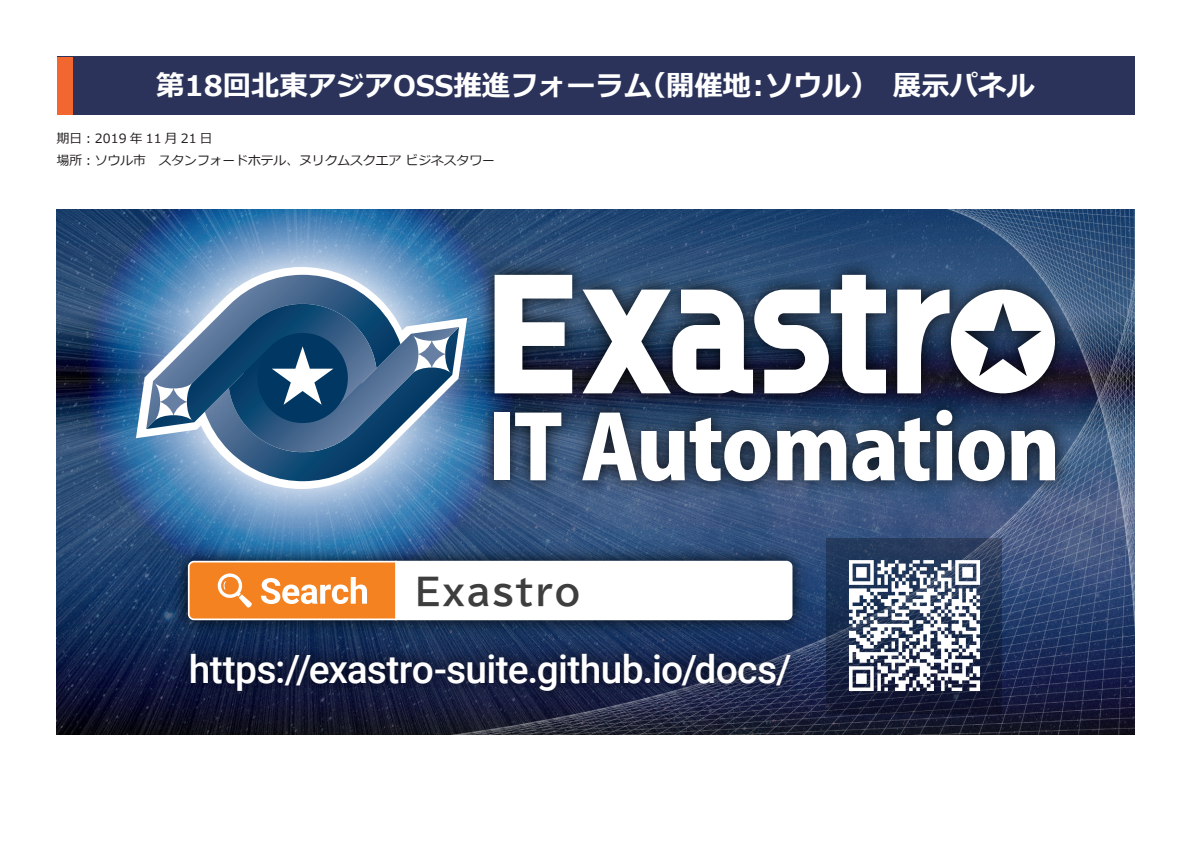
<style>
.page{position:relative;width:1191px;height:842px;background:#fff}
.page>*{position:absolute;margin:0;border:0;box-sizing:border-box;transform-origin:0 0}
.t1{font:500 38.9px "Roboto";letter-spacing:-.02em;color:#fff}
.t2{font:36.3px "BIZ UDP Gothic Bold";letter-spacing:.05em;color:#3e3e3f}
.t3{font:700 28.3px "Meiryo";color:#fff}
.t4{font:12.8px "Meiryo";color:#231f20}
</style>
<div class="page">
<img style="left:57px;top:210px;width:1077px;height:525px">
<img style="left:472px;top:253px;width:605px;height:250px">
<svg style="left:582px;top:275px;width:304px;height:118px"></svg>
<svg style="left:494px;top:275px;width:78px;height:118px"></svg>
<svg style="left:897px;top:290px;width:158px;height:103px"></svg>
<div style="left:494px;top:413px;width:16px;height:67px;background:#fff"></div>
<svg style="left:515px;top:413px;width:46px;height:67px"></svg>
<svg style="left:582px;top:413px;width:188px;height:68px"></svg>
<svg style="left:777px;top:430px;width:69px;height:50px"></svg>
<svg style="left:852px;top:418px;width:78px;height:63px"></svg>
<svg style="left:936px;top:410px;width:16px;height:70px"></svg>
<svg style="left:958px;top:430px;width:46px;height:51px"></svg>
<svg style="left:1011px;top:430px;width:44px;height:50px"></svg>
<svg style="left:136px;top:267px;width:331px;height:222px;background:#729ec5"></svg>
<svg style="left:146px;top:275px;width:313px;height:207px;background:#5a80a3"></svg>
<img style="left:826px;top:538px;width:176px;height:175px">
<img style="left:166px;top:642px;width:648px;height:74px">
<img style="left:166px;top:538px;width:648px;height:104px">
<svg style="left:187px;top:560px;width:606px;height:61px"></svg>
<div style="left:57px;top:57px;width:1077px;height:58px;background:#2b335b"></div>
<div style="left:57px;top:57px;width:15px;height:58px;background:#f26630"></div>
<p class="t3" style="left:765px;top:66px;width:271px">ソウル）　展示パネル</p>
<p class="t3" style="left:638px;top:66px;width:115px">（開催地</p>
<p class="t3" style="left:156px;top:66px;width:497px">第18回北東アジアOSS推進フォーラム</p>
<p class="t4" style="left:57px;top:129px;width:157px">期日：2019 年 11 月 21 日</p>
<p class="t4" style="left:57px;top:151px;width:440px">場所：ソウル市　スタンフォードホテル、ヌリクムスクエアビジネスタワー</p>
<p class="t3" style="left:744px;top:66px;width:30px">：</p>
<p class="t2" style="left:415px;top:573px;width:166px">Exastro</p>
<p class="t1" style="left:189px;top:642px;width:604px">https://exastro-suite.github i o. /docs/</p>
</div>
